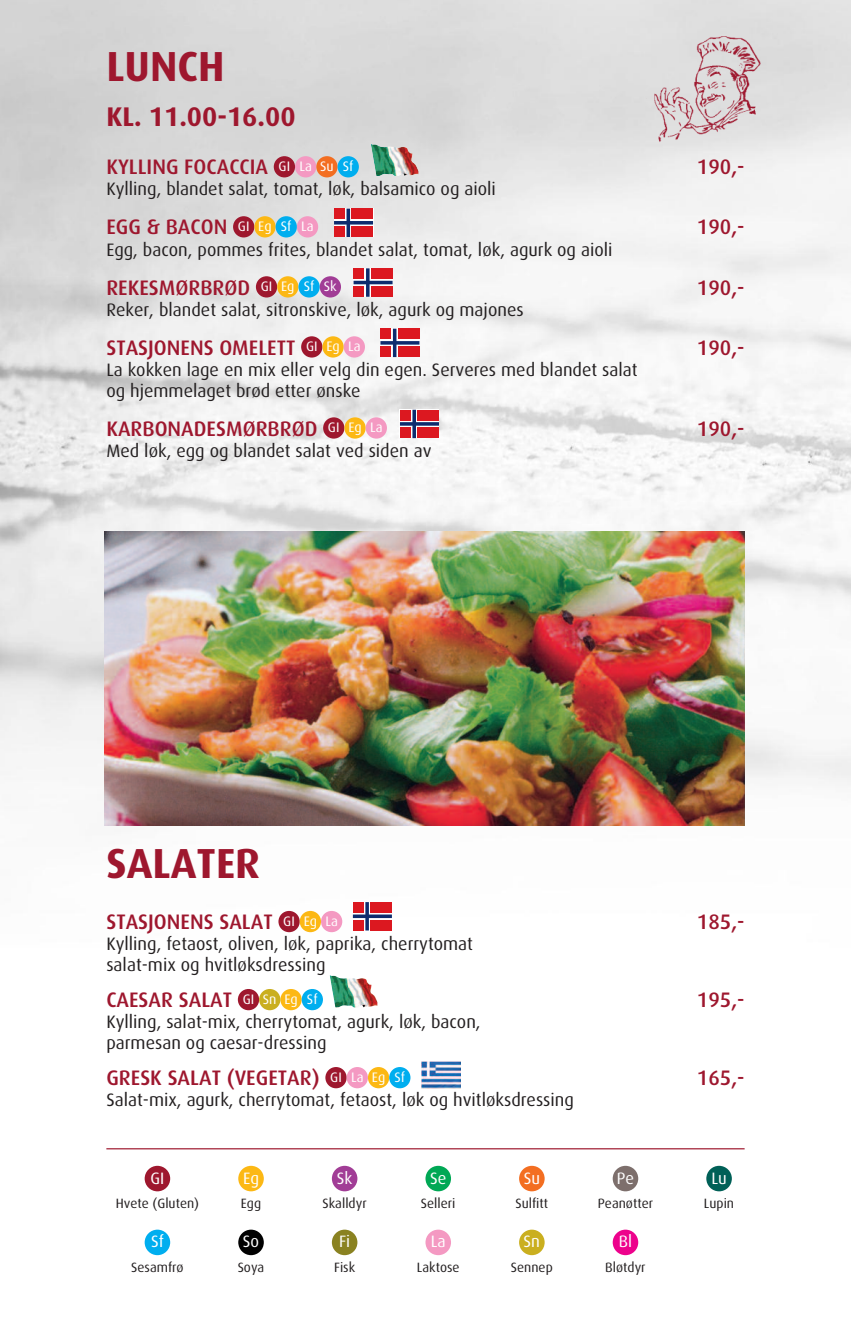
<style>
.page{position:relative;width:851px;height:1319px;background:#fff}
.page>*{position:absolute;margin:0;border:0;box-sizing:border-box;transform-origin:0 0}
.t1{font:700 42px "Dax";color:#9e172e}
.t2{font:700 27px "Dax";color:#9e172e}
.t3{font:500 21px "Dax";color:#9e172e}
.t4{font:18px/21px "Dax";color:#231f20}
.t5{font:16.5px "Dax";color:#fff}
.t6{font:13.8px "Dax";color:#fff}
.t7{font:13.5px "Dax";color:#231f20}
</style>
<div class="page">
<img style="left:0;top:0;width:850px;height:1256px">
<div style="left:295px;top:156px;width:21px;height:21px;background:#f499c2;border-radius:50%"></div>
<div style="left:274px;top:156px;width:21px;height:21px;background:#9e172e;border-radius:50%"></div>
<div style="left:316px;top:156px;width:21px;height:21px;background:#f36e21;border-radius:50%"></div>
<div style="left:337px;top:156px;width:22px;height:21px;background:#00aeef;border-radius:50%"></div>
<div style="left:233px;top:216px;width:21px;height:21px;background:#9e172e;border-radius:50%"></div>
<div style="left:254px;top:216px;width:21px;height:21px;background:#fcb814;border-radius:50%"></div>
<div style="left:275px;top:216px;width:22px;height:21px;background:#00aeef;border-radius:50%"></div>
<div style="left:297px;top:216px;width:21px;height:21px;background:#f499c2;border-radius:50%"></div>
<div style="left:256px;top:276px;width:21px;height:21px;background:#9e172e;border-radius:50%"></div>
<div style="left:277px;top:276px;width:21px;height:21px;background:#fcb814;border-radius:50%"></div>
<div style="left:298px;top:276px;width:22px;height:21px;background:#00aeef;border-radius:50%"></div>
<div style="left:320px;top:276px;width:21px;height:21px;background:#a13d96;border-radius:50%"></div>
<div style="left:301px;top:336px;width:21px;height:21px;background:#9e172e;border-radius:50%"></div>
<div style="left:322px;top:336px;width:21px;height:21px;background:#fcb814;border-radius:50%"></div>
<div style="left:343px;top:336px;width:22px;height:21px;background:#f499c2;border-radius:50%"></div>
<div style="left:323px;top:417px;width:21px;height:21px;background:#9e172e;border-radius:50%"></div>
<div style="left:344px;top:417px;width:21px;height:21px;background:#fcb814;border-radius:50%"></div>
<div style="left:365px;top:417px;width:22px;height:21px;background:#f499c2;border-radius:50%"></div>
<div style="left:278px;top:910px;width:22px;height:22px;background:#9e172e;border-radius:50%"></div>
<div style="left:238px;top:988px;width:21px;height:22px;background:#9e172e;border-radius:50%"></div>
<div style="left:280px;top:988px;width:21px;height:22px;background:#fcb814;border-radius:50%"></div>
<div style="left:301px;top:988px;width:22px;height:22px;background:#00aeef;border-radius:50%"></div>
<div style="left:325px;top:1066px;width:21px;height:22px;background:#9e172e;border-radius:50%"></div>
<div style="left:368px;top:1066px;width:21px;height:22px;background:#fcb814;border-radius:50%"></div>
<div style="left:389px;top:1066px;width:21px;height:22px;background:#00aeef;border-radius:50%"></div>
<div style="left:321px;top:910px;width:21px;height:22px;background:#f499c2;border-radius:50%"></div>
<div style="left:300px;top:910px;width:21px;height:22px;background:#fcb814;border-radius:50%"></div>
<div style="left:259px;top:988px;width:21px;height:22px;background:#caaf1f;border-radius:50%"></div>
<div style="left:346px;top:1066px;width:22px;height:22px;background:#f499c2;border-radius:50%"></div>
<hr style="left:106px;top:1147px;width:638px;height:2px;background:#9e172e">
<div style="left:145px;top:1165px;width:25px;height:26px;background:#9e172e;border-radius:50%"></div>
<div style="left:238px;top:1165px;width:26px;height:26px;background:#fcb814;border-radius:50%"></div>
<div style="left:332px;top:1165px;width:25px;height:26px;background:#a13d96;border-radius:50%"></div>
<div style="left:425px;top:1165px;width:26px;height:26px;background:#00a855;border-radius:50%"></div>
<div style="left:519px;top:1165px;width:25px;height:26px;background:#f36e21;border-radius:50%"></div>
<div style="left:612px;top:1165px;width:26px;height:26px;background:#7d6f6c;border-radius:50%"></div>
<div style="left:706px;top:1165px;width:25px;height:26px;background:#006057;border-radius:50%"></div>
<div style="left:145px;top:1229px;width:25px;height:25px;background:#00aeef;border-radius:50%"></div>
<div style="left:238px;top:1229px;width:26px;height:25px;background:#010101;border-radius:50%"></div>
<div style="left:332px;top:1229px;width:25px;height:25px;background:#8a8221;border-radius:50%"></div>
<div style="left:425px;top:1229px;width:26px;height:25px;background:#f499c2;border-radius:50%"></div>
<div style="left:519px;top:1229px;width:25px;height:25px;background:#caaf1f;border-radius:50%"></div>
<div style="left:612px;top:1229px;width:26px;height:25px;background:#ed028c;border-radius:50%"></div>
<img style="left:104px;top:531px;width:640px;height:294px">
<img style="left:646px;top:34px;width:116px;height:108px">
<img style="left:330px;top:974px;width:47px;height:33px">
<img style="left:371px;top:144px;width:47px;height:32px">
<svg style="left:334px;top:208px;width:39px;height:29px"></svg>
<svg style="left:353px;top:268px;width:39px;height:29px"></svg>
<svg style="left:380px;top:328px;width:39px;height:29px"></svg>
<svg style="left:400px;top:409px;width:39px;height:29px"></svg>
<img style="left:421px;top:1061px;width:39px;height:27px">
<svg style="left:353px;top:901px;width:39px;height:29px"></svg>
<h1 class="t1" style="left:106px;top:43px;width:120px">LUNCH</h1>
<h2 class="t2" style="left:106px;top:102px;width:191px">KL. 11.00-16.00</h2>
<p class="t3" style="left:106px;top:155px;width:163px">KYLLING FOCACCIA</p>
<p class="t3" style="left:696px;top:155px;width:49px">190,-</p>
<p class="t4" style="left:106px;top:179px;width:391px">Kylling, blandet salat, tomat, løk, balsamico og aioli</p>
<p class="t3" style="left:106px;top:215px;width:122px">EGG &amp; BACON</p>
<p class="t3" style="left:696px;top:215px;width:49px">190,-</p>
<p class="t4" style="left:106px;top:239px;width:507px">Egg, bacon, pommes frites, blandet salat, tomat, løk, agurk og aioli</p>
<p class="t3" style="left:106px;top:275px;width:145px">REKESMØRBRØD</p>
<p class="t3" style="left:696px;top:275px;width:49px">190,-</p>
<p class="t4" style="left:106px;top:299px;width:419px">Reker, blandet salat, sitronskive, løk, agurk og majones</p>
<p class="t3" style="left:106px;top:335px;width:190px">STASJONENS OMELETT</p>
<p class="t3" style="left:696px;top:335px;width:49px">190,-</p>
<p class="t4" style="left:106px;top:359px;width:532px">La kokken lage en mix eller velg din egen. Serveres med blandet salat og hjemmelaget brød etter ønske</p>
<p class="t3" style="left:106px;top:416px;width:212px">KARBONADESMØRBRØD</p>
<p class="t3" style="left:696px;top:416px;width:49px">190,-</p>
<p class="t4" style="left:106px;top:440px;width:326px">Med løk, egg og blandet salat ved siden av</p>
<p class="t6" style="left:278px;top:158px;width:76px">GI La Su Sf</p>
<p class="t6" style="left:238px;top:218px;width:77px">GI Eg Sf La</p>
<p class="t6" style="left:261px;top:278px;width:78px">GI Eg Sf Sk</p>
<p class="t6" style="left:306px;top:338px;width:56px">GI Eg La</p>
<p class="t6" style="left:328px;top:419px;width:56px">GI Eg La</p>
<h1 class="t1" style="left:106px;top:840px;width:155px">SALATER</h1>
<p class="t3" style="left:106px;top:910px;width:168px">STASJONENS SALAT</p>
<p class="t3" style="left:696px;top:910px;width:49px">185,-</p>
<p class="t4" style="left:106px;top:933px;width:368px">Kylling, fetaost, oliven, løk, paprika, cherrytomat salat-mix og hvitløksdressing</p>
<p class="t3" style="left:106px;top:988px;width:127px">CAESAR SALAT</p>
<p class="t3" style="left:696px;top:988px;width:49px">195,-</p>
<p class="t4" style="left:106px;top:1011px;width:376px">Kylling, salat-mix, cherrytomat, agurk, løk, bacon, parmesan og caesar-dressing</p>
<p class="t3" style="left:106px;top:1066px;width:215px">GRESK SALAT (VEGETAR)</p>
<p class="t3" style="left:696px;top:1066px;width:49px">165,-</p>
<p class="t4" style="left:106px;top:1089px;width:469px">Salat-mix, agurk, cherrytomat, fetaost, løk og hvitløksdressing</p>
<p class="t6" style="left:283px;top:913px;width:13px">GI</p>
<p class="t6" style="left:304px;top:913px;width:36px">Eg La</p>
<p class="t6" style="left:243px;top:991px;width:13px">GI</p>
<p class="t6" style="left:284px;top:991px;width:35px">Eg Sf</p>
<p class="t6" style="left:263px;top:991px;width:15px">Sn</p>
<p class="t6" style="left:330px;top:1069px;width:13px">GI</p>
<p class="t6" style="left:372px;top:1069px;width:35px">Eg Sf</p>
<p class="t6" style="left:351px;top:1069px;width:14px">La</p>
<p class="t5" style="left:150px;top:1168px;width:15px">GI</p>
<p class="t7" style="left:116px;top:1195px;width:85px">Hvete (Gluten)</p>
<p class="t5" style="left:151px;top:1232px;width:14px">Sf</p>
<p class="t7" style="left:131px;top:1259px;width:54px">Sesamfrø</p>
<p class="t5" style="left:243px;top:1168px;width:17px">Eg</p>
<p class="t7" style="left:241px;top:1195px;width:22px">Egg</p>
<p class="t5" style="left:243px;top:1232px;width:18px">So</p>
<p class="t7" style="left:238px;top:1259px;width:28px">Soya</p>
<p class="t5" style="left:337px;top:1168px;width:17px">Sk</p>
<p class="t7" style="left:322px;top:1195px;width:46px">Skalldyr</p>
<p class="t5" style="left:339px;top:1232px;width:13px">Fi</p>
<p class="t7" style="left:334px;top:1259px;width:22px">Fisk</p>
<p class="t5" style="left:430px;top:1168px;width:18px">Se</p>
<p class="t7" style="left:421px;top:1195px;width:36px">Selleri</p>
<p class="t5" style="left:430px;top:1232px;width:17px">La</p>
<p class="t7" style="left:417px;top:1259px;width:44px">Laktose</p>
<p class="t5" style="left:523px;top:1168px;width:18px">Su</p>
<p class="t7" style="left:515px;top:1195px;width:34px">Sulfitt</p>
<p class="t5" style="left:523px;top:1232px;width:18px">Sn</p>
<p class="t7" style="left:511px;top:1259px;width:43px">Sennep</p>
<p class="t5" style="left:616px;top:1168px;width:19px">Pe</p>
<p class="t7" style="left:597px;top:1195px;width:57px">Peanøtter</p>
<p class="t5" style="left:618px;top:1232px;width:15px">Bl</p>
<p class="t7" style="left:605px;top:1259px;width:42px">Bløtdyr</p>
<p class="t5" style="left:711px;top:1168px;width:17px">Lu</p>
<p class="t7" style="left:703px;top:1195px;width:32px">Lupin</p>
</div>
